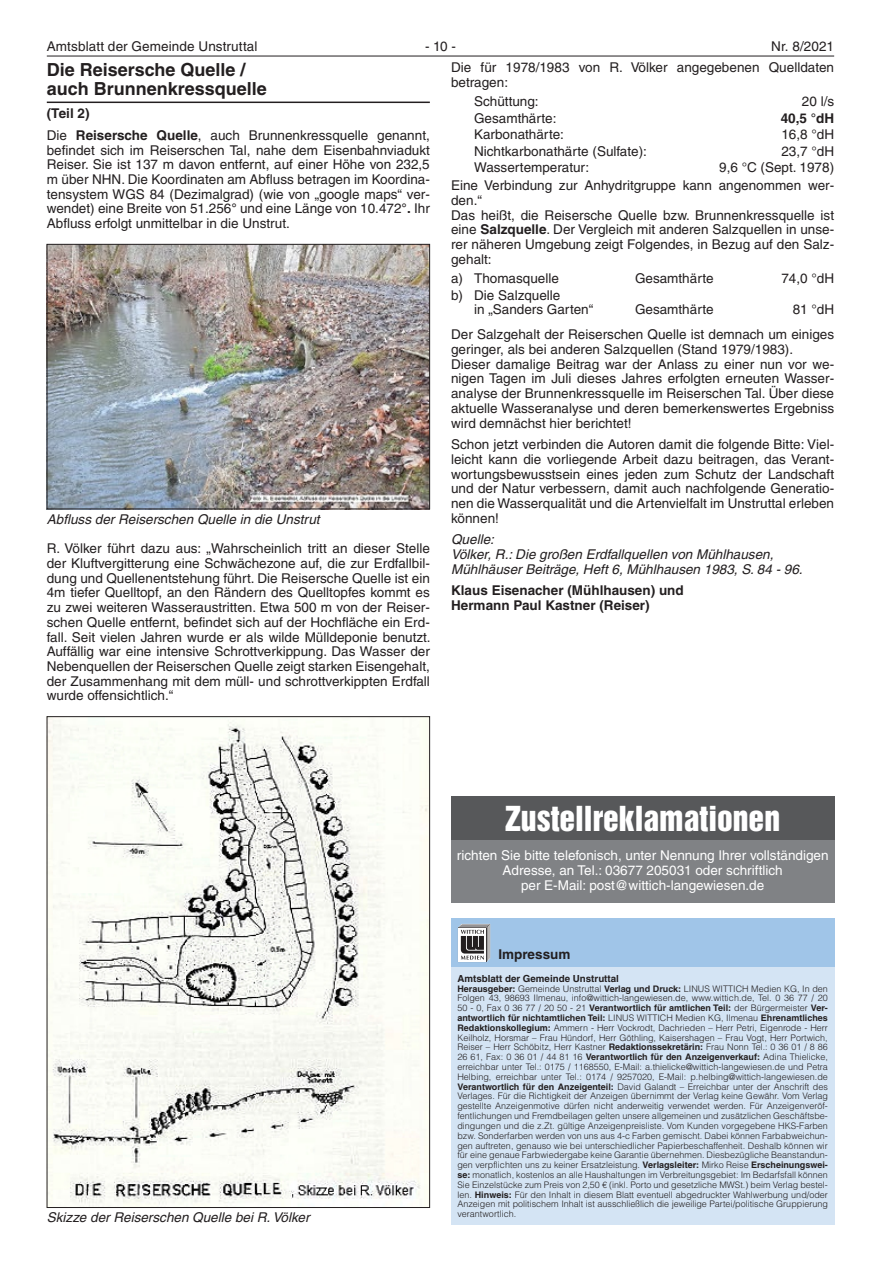
<style>
.page{position:relative;width:881px;height:1263px;background:#fff}
.page>*{position:absolute;margin:0;border:0;box-sizing:border-box;transform-origin:0 0}
.Zustell_ueber{font:31.5px "Helvetica Inserat LT";color:#fff}
.Überschrift{font:700 18px/19.6px "Helvetica LT";color:#231f20}
.t1{font:13.5px/14.7px "Helvetica LT";color:#231f20;text-align:justify}
.Bildunterschrift{font:italic 13.5px "Helvetica LT";color:#231f20}
.Zustell_norm{font:13.5px/14.7px "Helvetica LT";color:#fff;text-align:center}
.Impressum_kopfz{font:700 13.5px "Helvetica LT";color:#231f20}
.Impressum_oben{font:700 9.75px "Helvetica LT";color:#231f20}
.Impressum_Norm{font:300 9px/9.8px "Helvetica LT";color:#231f20;text-align:justify}
.s1{font-weight:700}
</style>
<div class="page">
<hr style="left:47px;top:56px;width:786px;height:1px;background:#231f20">
<div style="left:451px;top:796px;width:382px;height:106px;background:#808285"></div>
<div style="left:451px;top:796px;width:382px;height:44px;background:#57585a"></div>
<div style="left:451px;top:955px;width:382px;height:269px;background:#d4e4f4"></div>
<div style="left:451px;top:918px;width:382px;height:49px;background:#a0c5e8"></div>
<svg style="left:458px;top:924px;width:32px;height:38px"></svg>
<hr style="left:47px;top:102px;width:382px;height:1px;background:#231f20">
<img style="left:49px;top:246px;width:378px;height:261px">
<div style="left:47px;top:244px;width:382px;height:265px;border:1px solid #231f20"></div>
<img style="left:49px;top:718px;width:378px;height:488px">
<p class="t1" style="left:47px;top:39px;width:212px">Amtsblatt der Gemeinde Unstruttal</p>
<p class="t1" style="left:425px;top:39px;width:32px">- 10 -</p>
<p class="t1" style="left:451px;top:35px;width:384px;line-height:21.3px;text-align:right">Nr. 8/2021<br>Die für 1978/1983 von R. Völker angegebenen Quelldaten</p>
<p class="t1" style="left:451px;top:75px;width:58px">betragen:</p>
<p class="t1" style="left:474px;top:94px;width:66px">Schüttung:</p>
<p class="t1" style="left:801px;top:94px;width:34px">20 l/s</p>
<p class="t1" style="left:474px;top:111px;width:84px">Gesamthärte:</p>
<p class="Impressum_kopfz" style="left:780px;top:110px;width:55px">40,5 °dH</p>
<p class="t1" style="left:474px;top:127px;width:91px">Karbonathärte:</p>
<p class="t1" style="left:781px;top:127px;width:54px">16,8 °dH</p>
<p class="t1" style="left:474px;top:144px;width:174px">Nichtkarbonathärte (Sulfate):</p>
<p class="t1" style="left:781px;top:144px;width:54px">23,7 °dH</p>
<p class="t1" style="left:474px;top:160px;width:117px">Wassertemperatur:</p>
<p class="t1" style="left:718px;top:160px;width:116px">9,6 °C (Sept. 1978)</p>
<p class="t1" style="left:451px;top:178px;width:384px">Eine Verbindung zur Anhydritgruppe kann angenommen wer&shy;den.“</p>
<p class="t1" style="left:451px;top:208px;width:384px">Das heißt, die Reisersche Quelle bzw. Brunnenkressquelle ist eine <span class="s1">Salzquelle</span>. Der Vergleich mit anderen Salzquellen in unse&shy;rer näheren Umgebung zeigt Folgendes, in Bezug auf den Salz&shy;gehalt:</p>
<p class="t1" style="left:451px;top:271px;width:14px">a)</p>
<p class="t1" style="left:474px;top:271px;width:86px">Thomasquelle</p>
<p class="t1" style="left:634px;top:271px;width:80px">Gesamthärte</p>
<p class="t1" style="left:781px;top:271px;width:54px">74,0 °dH</p>
<p class="t1" style="left:451px;top:288px;width:14px">b)</p>
<p class="t1" style="left:474px;top:288px;width:88px">Die Salzquelle</p>
<p class="t1" style="left:474px;top:302px;width:121px">in „Sanders Garten“</p>
<p class="t1" style="left:634px;top:302px;width:80px">Gesamthärte</p>
<p class="t1" style="left:792px;top:302px;width:43px">81 °dH</p>
<p class="t1" style="left:451px;top:327px;width:384px">Der Salzgehalt der Reiserschen Quelle ist demnach um einiges geringer, als bei anderen Salzquellen (Stand 1979/1983).</p>
<p class="t1" style="left:451px;top:357px;width:384px">Dieser damalige Beitrag war der Anlass zu einer nun vor we&shy;nigen Tagen im Juli dieses Jahres erfolgten erneuten Wasser&shy;analyse der Brunnenkressquelle im Reiserschen Tal. Über diese aktuelle Wasseranalyse und deren bemerkenswertes Ergebniss wird demnächst hier berichtet!</p>
<p class="t1" style="left:451px;top:437px;width:384px">Schon jetzt verbinden die Autoren damit die folgende Bitte: Viel&shy;leicht kann die vorliegende Arbeit dazu beitragen, das Verant&shy;wortungsbewusstsein eines jeden zum Schutz der Landschaft und der Natur verbessern, damit auch nachfolgende Generatio&shy;nen die Wasserqualität und die Artenvielfalt im Unstruttal erleben können!</p>
<p class="Bildunterschrift" style="left:451px;top:532px;width:44px">Quelle:</p>
<p class="Bildunterschrift" style="left:451px;top:546px;width:324px">Völker, R.: Die großen Erdfallquellen von Mühlhausen,</p>
<p class="Bildunterschrift" style="left:451px;top:561px;width:353px">Mühlhäuser Beiträge, Heft 6, Mühlhausen 1983, S. 84 - 96.</p>
<p class="Impressum_kopfz" style="left:451px;top:582px;width:234px">Klaus Eisenacher (Mühlhausen) und</p>
<p class="Impressum_kopfz" style="left:451px;top:597px;width:200px">Hermann Paul Kastner (Reiser)</p>
<p class="Überschrift" style="left:47px;top:59px;width:221px">Die Reisersche Quelle / auch Brunnenkressquelle</p>
<p class="Impressum_kopfz" style="left:47px;top:105px;width:44px">(Teil 2)</p>
<p class="t1" style="left:47px;top:128px;width:384px">Die <span class="s1">Reisersche Quelle</span>, auch Brunnenkressquelle genannt, befindet sich im Reiserschen Tal, nahe dem Eisenbahnviadukt Reiser. Sie ist 137 m davon entfernt, auf einer Höhe von 232,5 m über NHN. Die Koordinaten am Abfluss betragen im Koordina&shy;tensystem WGS 84 (Dezimalgrad) (wie von „google maps“ ver&shy;wendet) eine Breite von 51.256<span class="s1">°</span> und eine Länge von 10.472<span class="s1">°.</span> Ihr Abfluss erfolgt unmittelbar in die Unstrut.</p>
<p class="Bildunterschrift" style="left:47px;top:511px;width:274px">Abfluss der Reiserschen Quelle in die Unstrut</p>
<p class="t1" style="left:47px;top:541px;width:385px">R. Völker führt dazu aus: „Wahrscheinlich tritt an dieser Stelle der Kluftvergitterung eine Schwächezone auf, die zur Erdfallbil&shy;dung und Quellenentstehung führt. Die Reisersche Quelle ist ein 4m tiefer Quelltopf, an den Rändern des Quelltopfes kommt es zu zwei weiteren Wasseraustritten. Etwa 500 m von der Reiser&shy;schen Quelle entfernt, befindet sich auf der Hochfläche ein Erd&shy;fall. Seit vielen Jahren wurde er als wilde Mülldeponie benutzt.<br>Auffällig war eine intensive Schrottverkippung. Das Wasser der Nebenquellen der Reiserschen Quelle zeigt starken Eisengehalt, der Zusammenhang mit dem müll- und schrottverkippten Erdfall wurde offensichtlich.“</p>
<p class="Bildunterschrift" style="left:47px;top:1210px;width:264px">Skizze der Reiserschen Quelle bei R. Völker</p>
<p class="Zustell_ueber" style="left:505px;top:799px;width:276px">Zustellreklamationen</p>
<p class="Zustell_norm" style="left:456px;top:848px;width:373px">richten Sie bitte telefonisch, unter Nennung Ihrer vollständigen<br>Adresse, an Tel.: 03677 205031 oder schriftlich<br>per E-Mail: post@wittich-langewiesen.de</p>
<p class="Impressum_kopfz" style="left:498px;top:945px;width:74px">Impressum</p>
<p class="Impressum_oben" style="left:457px;top:972px;width:163px">Amtsblatt der Gemeinde Unstruttal</p>
<p class="Impressum_Norm" style="left:457px;top:983px;width:372px"><span class="s1">Herausgeber:</span> Gemeinde Unstruttal <span class="s1">Verlag und Druck:</span> LINUS WITTICH Medien KG, In den Folgen 43, 98693 Ilmenau, info@wittich-langewiesen.de, www.wittich.de, Tel. 0 36 77 / 20<br>50 - 0, Fax 0 36 77 / 20 50 - 21 <span class="s1">Verantwortlich für amtlichen Teil:</span> der Bürgermeister <span class="s1">Ver&shy;antwortlich für nichtamtlichen Teil:</span> LINUS WITTICH Medien KG, Ilmenau <span class="s1">Ehrenamtliches Redaktionskollegium:</span> Ammern - Herr Vockrodt, Dachrieden – Herr Petri, Eigenrode - Herr Keilholz, Horsmar – Frau Hündorf, Herr Göthling, Kaisershagen – Frau Vogt, Herr Portwich, Reiser – Herr Schöbitz, Herr Kastner <span class="s1">Redaktionssekretärin:</span> Frau Nonn Tel.: 0 36 01 / 8 86<br>26 61, Fax: 0 36 01 / 44 81 16 <span class="s1">Verantwortlich für den Anzeigenverkauf:</span> Adina Thielicke, erreichbar unter Tel.: 0175 / 1168550, E-Mail: a.thielicke@wittich-langewiesen.de und Petra Helbing, erreichbar unter Tel.: 0174 / 9257020, E-Mail: p.helbing@wittich-langewiesen.de <span class="s1">Verantwortlich für den Anzeigenteil:</span> David Galandt – Erreichbar unter der Anschrift des Verlages. Für die Richtigkeit der Anzeigen übernimmt der Verlag keine Gewähr. Vom Verlag gestellte Anzeigenmotive dürfen nicht anderweitig verwendet werden. Für Anzeigenveröf&shy;fentlichungen und Fremdbeilagen gelten unsere allgemeinen und zusätzlichen Geschäftsbe&shy;dingungen und die z.Zt. gültige Anzeigenpreisliste. Vom Kunden vorgegebene HKS-Farben bzw. Sonderfarben werden von uns aus 4-c Farben gemischt. Dabei können Farbabweichun&shy;gen auftreten, genauso wie bei unterschiedlicher Papierbeschaffenheit. Deshalb können wir für eine genaue Farbwiedergabe keine Garantie übernehmen. Diesbezügliche Beanstandun&shy;gen verpflichten uns zu keiner Ersatzleistung. <span class="s1">Verlagsleiter:</span> Mirko Reise <span class="s1">Erscheinungswei&shy;se:</span> monatlich, kostenlos an alle Haushaltungen im Verbreitungsgebiet: Im Bedarfsfall können Sie Einzelstücke zum Preis von 2,50 € (inkl. Porto und gesetzliche MWSt.) beim Verlag bestel&shy;len. <span class="s1">Hinweis:</span> Für den Inhalt in diesem Blatt eventuell abgedruckter Wahlwerbung und/oder Anzeigen mit politischem Inhalt ist ausschließlich die jeweilige Partei/politische Gruppierung verantwortlich.</p>
</div>
